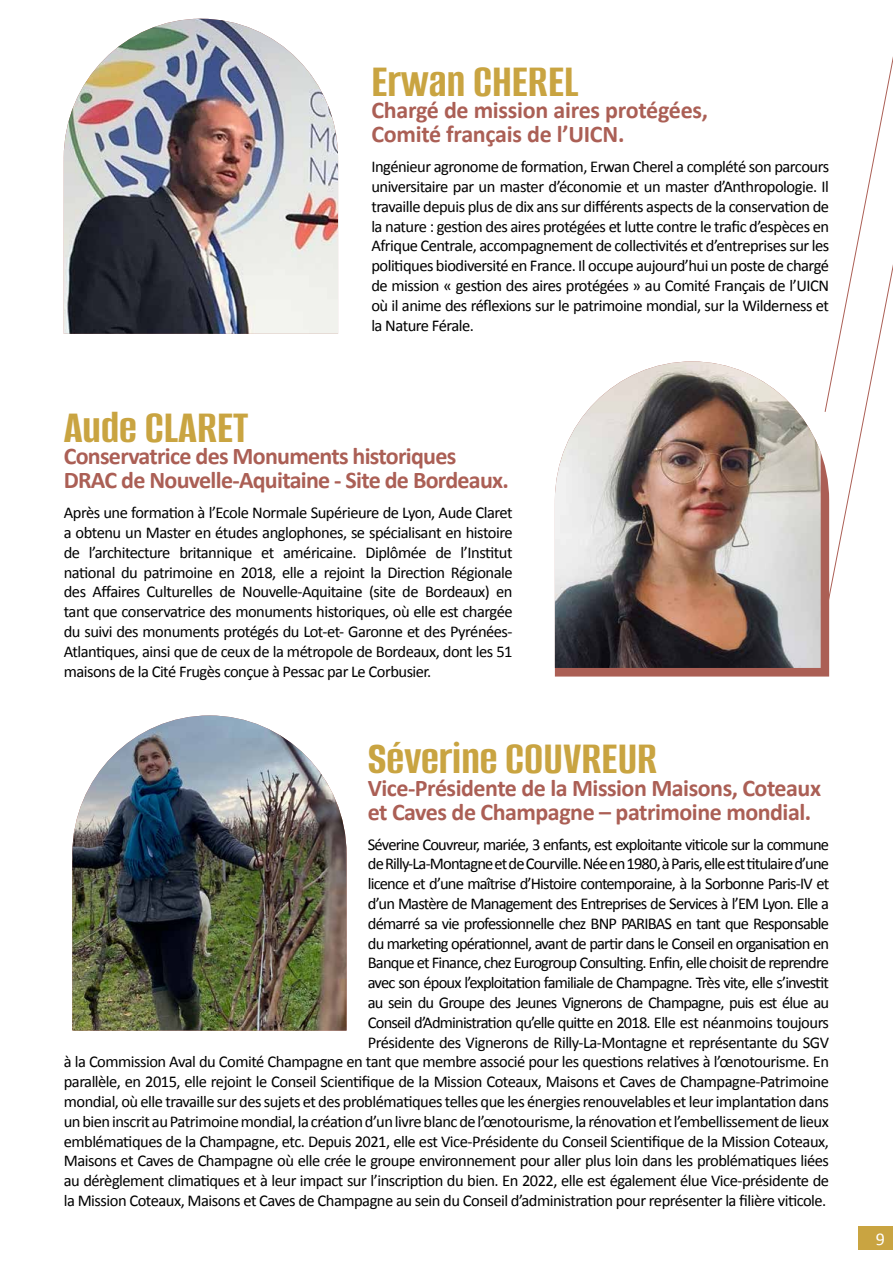
<style>
.page{position:relative;width:893px;height:1263px;background:#fff}
.page>*{position:absolute;margin:0;border:0;box-sizing:border-box;transform-origin:0 0}
.t1{font:700 48px "Alumni Sans";color:#c9a441}
.t2{font:700 24px/24px "Calibri";letter-spacing:-.03em;color:#ab5f55}
.t3{font:700 24px "Calibri";letter-spacing:-.01em;color:#ab5f55}
.t4{font:18px "Calibri";color:#fff}
.t5{font:16.5px/19.8px "Calibri";letter-spacing:-.03em;color:#000;text-align:justify}
</style>
<div class="page">
<div style="left:859px;top:1226px;width:34px;height:24px;background:#c9a441"></div>
<svg style="left:829px;top:56px;width:64px;height:561px"></svg>
<svg style="left:555px;top:389px;width:274px;height:287px;background:#b6756c"></svg>
<img style="left:555px;top:361px;width:266px;height:307px">
<img style="left:72px;top:715px;width:275px;height:315px">
<img style="left:64px;top:19px;width:274px;height:315px">
<p class="t1" style="left:371px;top:58px;width:209px">Erwan CHEREL</p>
<p class="t1" style="left:64px;top:404px;width:186px">Aude CLARET</p>
<p class="t2" style="left:371px;top:98px;width:338px">Chargé de mission aires protégées,</p>
<p class="t3" style="left:371px;top:119px;width:255px">Comité français de l’UICN.</p>
<p class="t5" style="left:371px;top:157px;width:459px">Ingénieur agronome de formation, Erwan Cherel a complété son parcours universitaire par un master d’économie et un master d’Anthropologie. Il travaille depuis plus de dix ans sur différents aspects de la conservation de la nature : gestion des aires protégées et lutte contre le trafic d’espèces en Afrique Centrale, accompagnement de collectivités et d’entreprises sur les politiques biodiversité en France. Il occupe aujourd’hui un poste de chargé de mission « gestion des aires protégées » au Comité Français de l’UICN où il anime des réflexions sur le patrimoine mondial, sur la Wilderness et la Nature Férale.</p>
<p class="t2" style="left:64px;top:444px;width:447px">Conservatrice des Monuments historiques<br>DRAC de Nouvelle-Aquitaine - Site de Bordeaux.</p>
<p class="t5" style="left:64px;top:503px;width:450px">Après une formation à l’Ecole Normale Supérieure de Lyon, Aude Claret a obtenu un Master en études anglophones, se spécialisant en histoire de l’architecture britannique et américaine. Diplômée de l’Institut national du patrimoine en 2018, elle a rejoint la Direction Régionale des Affaires Culturelles de Nouvelle-Aquitaine (site de Bordeaux) en tant que conservatrice des monuments historiques, où elle est chargée du suivi des monuments protégés du Lot-et- Garonne et des Pyrénées-Atlantiques, ainsi que de ceux de la métropole de Bordeaux, dont les 51 maisons de la Cité Frugès conçue à Pessac par Le Corbusier.</p>
<p class="t1" style="left:368px;top:735px;width:291px">Séverine COUVREUR</p>
<p class="t2" style="left:368px;top:775px;width:455px">Vice-Présidente de la Mission Maisons, Coteaux et Caves de Champagne – patrimoine mondial.</p>
<p class="t5" style="left:64px;top:834px;width:767px;text-align:right">Séverine Couvreur, mariée, 3 enfants, est exploitante viticole sur la commune<br>de Rilly-La-Montagne et de Courville. Née en 1980, à Paris, elle est titulaire d’une<br>licence et d’une maîtrise d’Histoire contemporaine, à la Sorbonne Paris-IV et<br>d’un Mastère de Management des Entreprises de Services à l’EM Lyon. Elle a<br>démarré sa vie professionnelle chez BNP PARIBAS en tant que Responsable<br>du marketing opérationnel, avant de partir dans le Conseil en organisation en<br>Banque et Finance, chez Eurogroup Consulting. Enfin, elle choisit de reprendre<br>avec son époux l’exploitation familiale de Champagne. Très vite, elle s’investit<br>au sein du Groupe des Jeunes Vignerons de Champagne, puis est élue au<br>Conseil d’Administration qu’elle quitte en 2018. Elle est néanmoins toujours<br>Présidente des Vignerons de Rilly-La-Montagne et représentante du SGV<br>à la Commission Aval du Comité Champagne en tant que membre associé pour les questions relatives à l’œnotourisme. En parallèle, en 2015, elle rejoint le Conseil Scientifique de la Mission Coteaux, Maisons et Caves de Champagne-Patrimoine mondial, où elle travaille sur des sujets et des problématiques telles que les énergies renouvelables et leur implantation dans un bien inscrit au Patrimoine mondial, la création d’un livre blanc de l’œnotourisme, la rénovation et l’embellissement de lieux emblématiques de la Champagne, etc. Depuis 2021, elle est Vice-Présidente du Conseil Scientifique de la Mission Coteaux, Maisons et Caves de Champagne où elle crée le groupe environnement pour aller plus loin dans les problématiques liées au dérèglement climatiques et à leur impact sur l’inscription du bien. En 2022, elle est également élue Vice-présidente de la Mission Coteaux, Maisons et Caves de Champagne au sein du Conseil d’administration pour représenter la filière viticole.</p>
<p class="t4" style="left:876px;top:1227px;width:11px">9</p>
</div>
